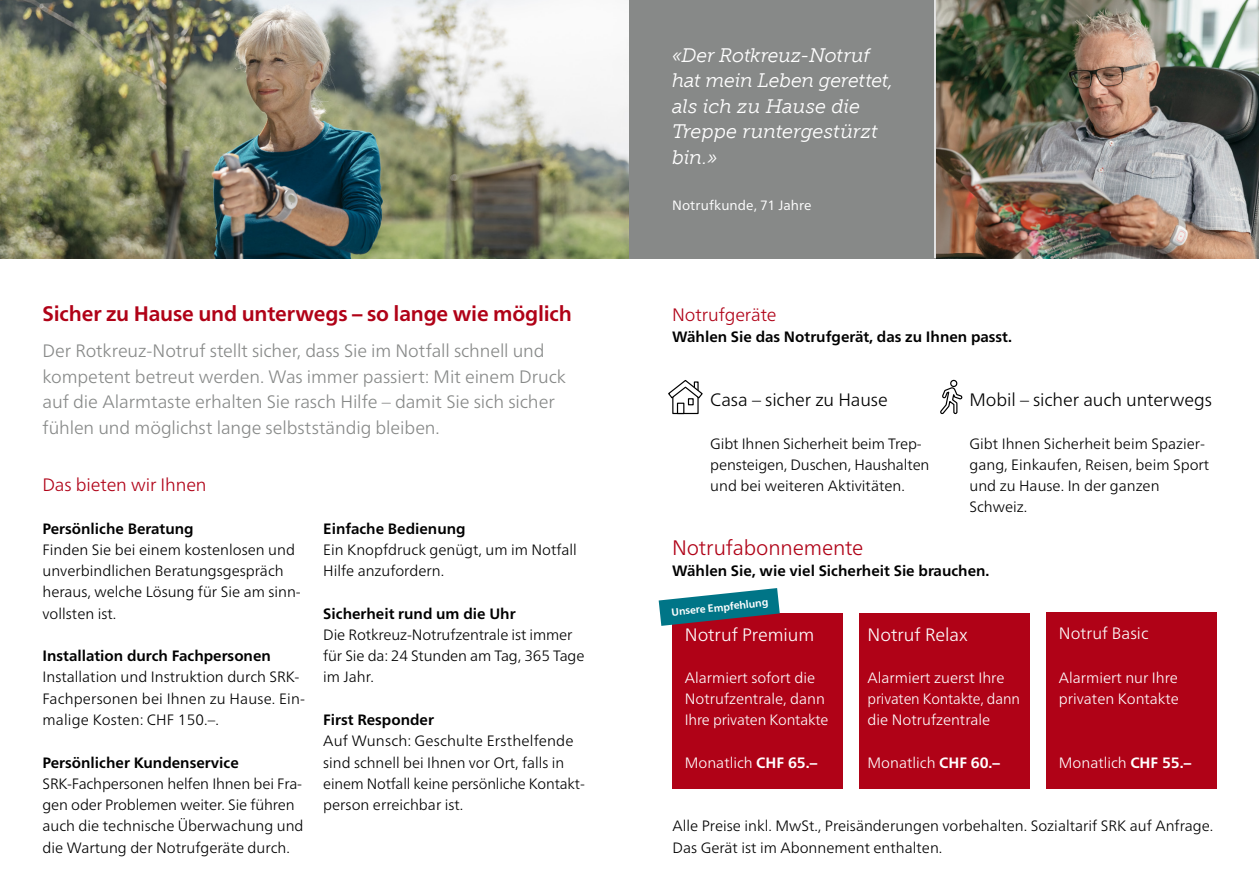
<style>
.page{position:relative;width:1259px;height:893px;background:#fff}
.page>*{position:absolute;margin:0;border:0;box-sizing:border-box;transform-origin:0 0}
.t1{font:700 21px "Frutiger Neue LTW1 G";letter-spacing:-.01em;color:#b00217}
.t2{font:300 21px "Frutiger Neue LTW1 G";letter-spacing:-.01em;color:#b00217}
.t3{font:italic 19.5px/25.5px "Museo Slab 300";letter-spacing:-.005em;color:#fff}
.t4{font:300 18px/25.5px "Frutiger Neue LTW1 G";letter-spacing:-.005em;color:#878988}
.t5{font:300 18px "Frutiger Neue LTW1 G";letter-spacing:-.01em;color:#000}
.t6{font:300 18px "Frutiger Neue LTW1 G";letter-spacing:-.005em;color:#b00217}
.t7{font:300 18px "Frutiger Neue LTW1 G";letter-spacing:-.005em;color:#fff}
.t8{font:300 16.5px "Frutiger Neue LTW1 G";color:#fff}
.t9{font:300 15px/21.3px "Frutiger Neue LTW1 G";color:#000}
.t10{font:700 15px "Frutiger Neue LTW1 G";color:#000}
.t11{font:300 15px/21.3px "Frutiger Neue LTW1 G";color:#fff}
.t12{font:13.5px "Frutiger Neue LTW1 G";letter-spacing:.005em;color:#fff}
.t13{font:700 10.5px "Frutiger Neue LTW1 G";color:#fff}
.s1{font-weight:700}
</style>
<div class="page">
<img style="left:0;top:0;width:629px;height:258px">
<svg style="left:668px;top:380px;width:35px;height:35px"></svg>
<svg style="left:940px;top:379px;width:23px;height:36px"></svg>
<div style="left:672px;top:613px;width:170px;height:176px;background:#b00217"></div>
<div style="left:859px;top:613px;width:170px;height:176px;background:#b00217"></div>
<div style="left:1046px;top:612px;width:170px;height:177px;background:#b00217"></div>
<svg style="left:658px;top:588px;width:122px;height:38px"></svg>
<img style="left:935px;top:0;width:324px;height:258px">
<div style="left:629px;top:0;width:306px;height:258px;background:#878988"></div>
<hr style="left:934px;top:0;width:1px;height:258px;background:#fff">
<h1 class="t1" style="left:43px;top:301px;width:531px">Sicher zu Hause und unterwegs – so lange wie möglich</h1>
<p class="t4" style="left:43px;top:338px;width:525px">Der Rotkreuz-Notruf stellt sicher, dass Sie im Notfall schnell und kompetent betreut werden. Was immer passiert: Mit einem Druck auf die Alarmtaste erhalten Sie rasch Hilfe – damit Sie sich sicher fühlen und möglichst lange selbstständig bleiben.</p>
<p class="t6" style="left:43px;top:474px;width:165px">Das bieten wir Ihnen</p>
<p class="t10" style="left:43px;top:520px;width:153px">Persönliche Beratung</p>
<p class="t9" style="left:43px;top:539px;width:260px">Finden Sie bei einem kostenlosen und unverbindlichen Beratungsgespräch heraus, welche Lösung für Sie am sinn&shy;vollsten ist.</p>
<p class="t10" style="left:43px;top:647px;width:230px">Installation durch Fachpersonen</p>
<p class="t9" style="left:43px;top:666px;width:264px">Installation und Instruktion durch SRK-<br>Fachpersonen bei Ihnen zu Hause. Ein&shy;malige Kosten: CHF 150.–.</p>
<p class="t10" style="left:43px;top:753px;width:198px">Persönlicher Kundenservice</p>
<p class="t9" style="left:43px;top:773px;width:263px">SRK-Fachpersonen helfen Ihnen bei Fra&shy;gen oder Problemen weiter. Sie führen auch die technische Überwachung und die Wartung der Notrufgeräte durch.</p>
<p class="t10" style="left:323px;top:519px;width:144px">Einfache Bedienung</p>
<p class="t9" style="left:323px;top:539px;width:255px">Ein Knopfdruck genügt, um im Notfall<br>Hilfe anzufordern.</p>
<p class="t10" style="left:323px;top:604px;width:194px">Sicherheit rund um die Uhr</p>
<p class="t9" style="left:323px;top:624px;width:263px">Die Rotkreuz-Notrufzentrale ist immer für Sie da: 24 Stunden am Tag, 365 Tage im Jahr.</p>
<p class="t10" style="left:323px;top:711px;width:112px">First Responder</p>
<p class="t9" style="left:323px;top:730px;width:263px">Auf Wunsch: Geschulte Ersthelfende sind schnell bei Ihnen vor Ort, falls in einem Notfall keine persönliche Kontakt&shy;person erreichbar ist.</p>
<h2 class="t3" style="left:672px;top:42px;width:223px">«Der Rotkreuz-Notruf hat mein Leben gerettet, als ich zu Hause die<br>Treppe runtergestürzt bin.»</h2>
<p class="t12" style="left:672px;top:197px;width:141px">Notrufkunde, 71 Jahre</p>
<p class="t6" style="left:672px;top:304px;width:106px">Notrufgeräte</p>
<p class="t10" style="left:672px;top:328px;width:341px">Wählen Sie das Notrufgerät, das zu Ihnen passt.</p>
<p class="t5" style="left:710px;top:389px;width:179px">Casa – sicher zu Hause</p>
<p class="t9" style="left:710px;top:433px;width:221px">Gibt Ihnen Sicherheit beim Trep&shy;pensteigen, Duschen, Haushalten und bei weiteren Aktivitäten.</p>
<p class="t5" style="left:969px;top:389px;width:244px">Mobil – sicher auch unterwegs</p>
<p class="t9" style="left:969px;top:433px;width:241px">Gibt Ihnen Sicherheit beim Spazier&shy;gang, Einkaufen, Reisen, beim Sport und zu Hause. In der ganzen<br>Schweiz.</p>
<h1 class="t2" style="left:672px;top:535px;width:193px">Notrufabonnemente</h1>
<p class="t10" style="left:672px;top:562px;width:319px">Wählen Sie, wie viel Sicherheit Sie brauchen.</p>
<p class="t13" style="left:671px;top:606px;width:99px;rotate:-6deg">Unsere Empfehlung</p>
<p class="t7" style="left:685px;top:624px;width:131px">Notruf Premium</p>
<p class="t11" style="left:685px;top:666px;width:145px">Alarmiert sofort die<br>Notrufzentrale, dann<br>Ihre privaten Kontakte</p>
<p class="t11" style="left:685px;top:751px;width:134px">Monatlich <span class="s1">CHF 65.–</span></p>
<p class="t7" style="left:867px;top:624px;width:102px">Notruf Relax</p>
<p class="t11" style="left:867px;top:666px;width:154px">Alarmiert zuerst Ihre privaten Kontakte, dann die Notrufzentrale</p>
<p class="t11" style="left:867px;top:751px;width:134px">Monatlich <span class="s1">CHF 60.–</span></p>
<p class="t8" style="left:1058px;top:623px;width:91px">Notruf Basic</p>
<p class="t11" style="left:1058px;top:666px;width:122px">Alarmiert nur Ihre privaten Kontakte</p>
<p class="t11" style="left:1058px;top:751px;width:134px">Monatlich <span class="s1">CHF 55.–</span></p>
<p class="t9" style="left:672px;top:815px;width:542px">Alle Preise inkl. MwSt., Preisänderungen vorbehalten. Sozialtarif SRK auf Anfrage.<br>Das Gerät ist im Abonnement enthalten.</p>
</div>
